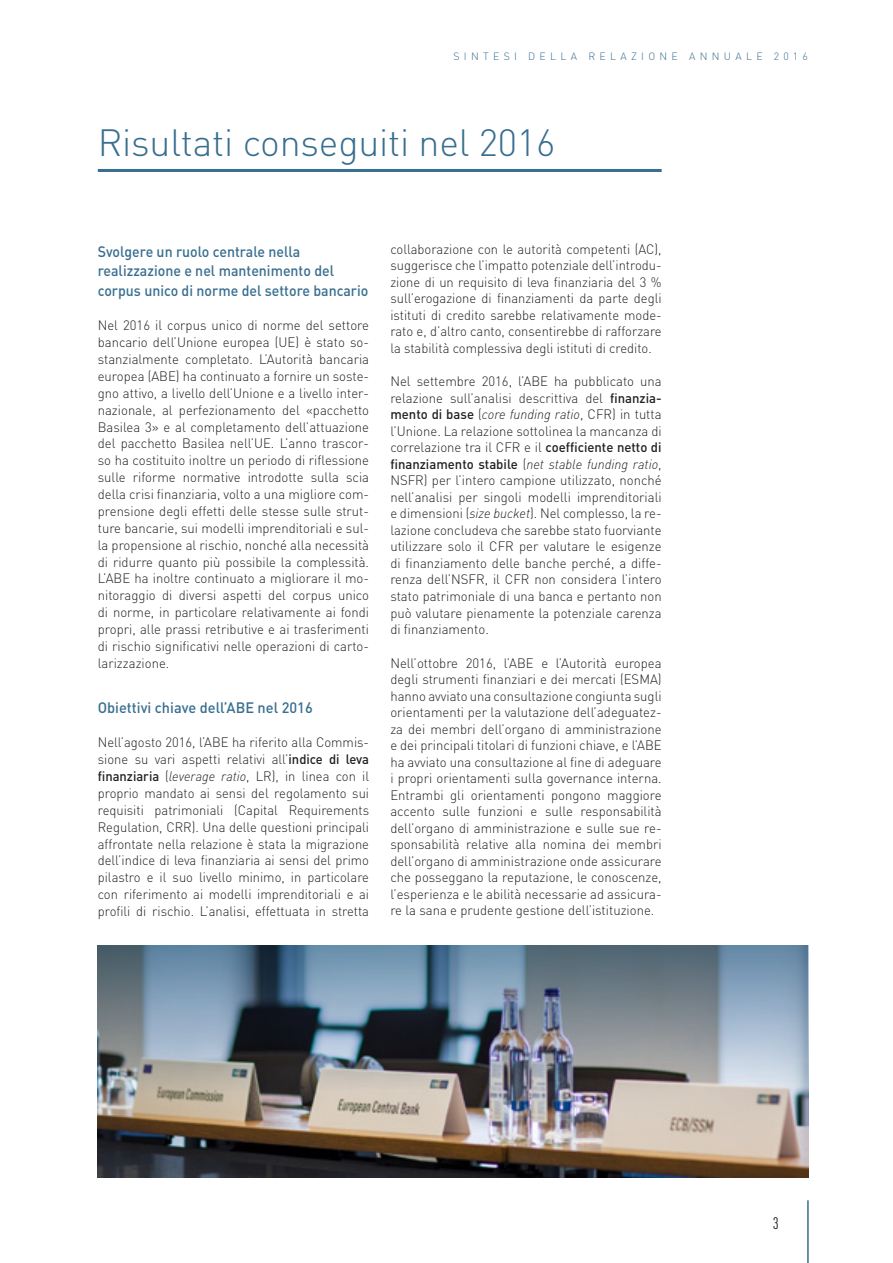
<style>
.page{position:relative;width:893px;height:1263px;background:#fff}
.page>*{position:absolute;margin:0;border:0;box-sizing:border-box;transform-origin:0 0}
.title1{font:300 37.5px "DIN Pro";letter-spacing:-.005em;color:#386e8f}
.t1{font:condensed 16.5px "DIN Pro";color:#231f20}
.title3{font:500 15px/20px "DIN Pro";color:#386e8f;scale:.94 1}
.title3-2{font:500 15px "DIN Pro";color:#386e8f}
.body{font:300 13.5px/16.5px "DIN Pro";color:#231f20;text-align:justify}
.body-2{font:300 13.5px/17px "DIN Pro";color:#231f20;text-align:justify;scale:.96 1}
.t2{font:300 10.5px "DIN Pro";letter-spacing:.41em;color:#386e8f}
.s1{font-weight:500}
.s2{font-style:italic}
</style>
<div class="page">
<hr style="left:807px;top:1200px;width:2px;height:63px;background:#386e8f">
<hr style="left:98px;top:169px;width:564px;height:3px;background:#386e8f">
<img style="left:98px;top:945px;width:711px;height:233px">
<img style="left:98px;top:945px;width:709px;height:158px">
<p class="t2" style="left:453px;top:49px;width:356px">SINTESI DELLA RELAZIONE ANNUALE 2016</p>
<h2 class="title1" style="left:98px;top:117px;width:459px">Risultati conseguiti nel 2016</h2>
<h3 class="title3" style="left:98px;top:241px;width:289px">Svolgere un ruolo centrale nella realizzazione e nel mantenimento del corpus unico di norme del settore bancario</h3>
<p class="body" style="left:98px;top:316px;width:273px;line-height:17px">Nel 2016 il corpus unico di norme del settore bancario dell’Unione europea (UE) è stato so&shy;stanzialmente completato. L’Autorità bancaria europea (ABE) ha continuato a fornire un soste&shy;gno attivo, a livello dell’Unione e a livello inter&shy;nazionale, al perfezionamento del «pacchetto Basilea 3» e al completamento dell’attuazione del pacchetto Basilea nell’UE. L’anno trascor&shy;so ha costituito inoltre un periodo di riflessione sulle riforme normative introdotte sulla scia della crisi finanziaria, volto a una migliore com&shy;prensione degli effetti delle stesse sulle strut&shy;ture bancarie, sui modelli imprenditoriali e sul&shy;la propensione al rischio, nonché alla necessità di ridurre quanto più possibile la complessità.<br>L’ABE ha inoltre continuato a migliorare il mo&shy;nitoraggio di diversi aspetti del corpus unico di norme, in particolare relativamente ai fondi propri, alle prassi retributive e ai trasferimenti di rischio significativi nelle operazioni di carto&shy;larizzazione.</p>
<h3 class="title3-2" style="left:98px;top:698px;width:216px">Obiettivi chiave dell’ABE nel 2016</h3>
<p class="body-2" style="left:98px;top:733px;width:284px">Nell’agosto 2016, l’ABE ha riferito alla Commis&shy;sione su vari aspetti relativi all’<span class="s1">indice di leva finanziaria</span> (<span class="s2">leverage ratio</span>, LR), in linea con il proprio mandato ai sensi del regolamento sui requisiti patrimoniali (Capital Requirements Regulation, CRR). Una delle questioni principali affrontate nella relazione è stata la migrazione dell’indice di leva finanziaria ai sensi del primo pilastro e il suo livello minimo, in particolare con riferimento ai modelli imprenditoriali e ai profili di rischio. L’analisi, effettuata in stretta</p>
<p class="body-2" style="left:390px;top:240px;width:284px;line-height:16.5px">collaborazione con le autorità competenti (AC), suggerisce che l’impatto potenziale dell’introdu&shy;zione di un requisito di leva finanziaria del 3 % sull’erogazione di finanziamenti da parte degli istituti di credito sarebbe relativamente mode&shy;rato e, d’altro canto, consentirebbe di rafforzare la stabilità complessiva degli istituti di credito.</p>
<p class="body" style="left:390px;top:372px;width:273px">Nel settembre 2016, l’ABE ha pubblicato una relazione sull’analisi descrittiva del <span class="s1">finanzia&shy;mento di base</span> (<span class="s2">core funding ratio</span>, CFR) in tutta l’Unione. La relazione sottolinea la mancanza di correlazione tra il CFR e il <span class="s1">coefficiente netto di finanziamento stabile</span> (<span class="s2">net stable funding ratio</span>, NSFR) per l’intero campione utilizzato, nonché nell’analisi per singoli modelli imprenditoriali e dimensioni (<span class="s2">size bucket</span>). Nel complesso, la re&shy;lazione concludeva che sarebbe stato fuorviante utilizzare solo il CFR per valutare le esigenze di finanziamento delle banche perché, a diffe&shy;renza dell’NSFR, il CFR non considera l’intero stato patrimoniale di una banca e pertanto non può valutare pienamente la potenziale carenza di finanziamento.</p>
<p class="body" style="left:390px;top:654px;width:273px">Nell’ottobre 2016, l’ABE e l’Autorità europea degli strumenti finanziari e dei mercati (ESMA) hanno avviato una consultazione congiunta sugli orientamenti per la valutazione dell’adeguatez&shy;za dei membri dell’organo di amministrazione e dei principali titolari di funzioni chiave, e l’ABE ha avviato una consultazione al fine di adeguare i propri orientamenti sulla governance interna.<br>Entrambi gli orientamenti pongono maggiore accento sulle funzioni e sulle responsabilità dell’organo di amministrazione e sulle sue re&shy;sponsabilità relative alla nomina dei membri dell’organo di amministrazione onde assicurare che posseggano la reputazione, le conoscenze, l’esperienza e le abilità necessarie ad assicura&shy;re la sana e prudente gestione dell’istituzione.</p>
<p class="t1" style="left:773px;top:1213px;width:7px">3</p>
</div>
